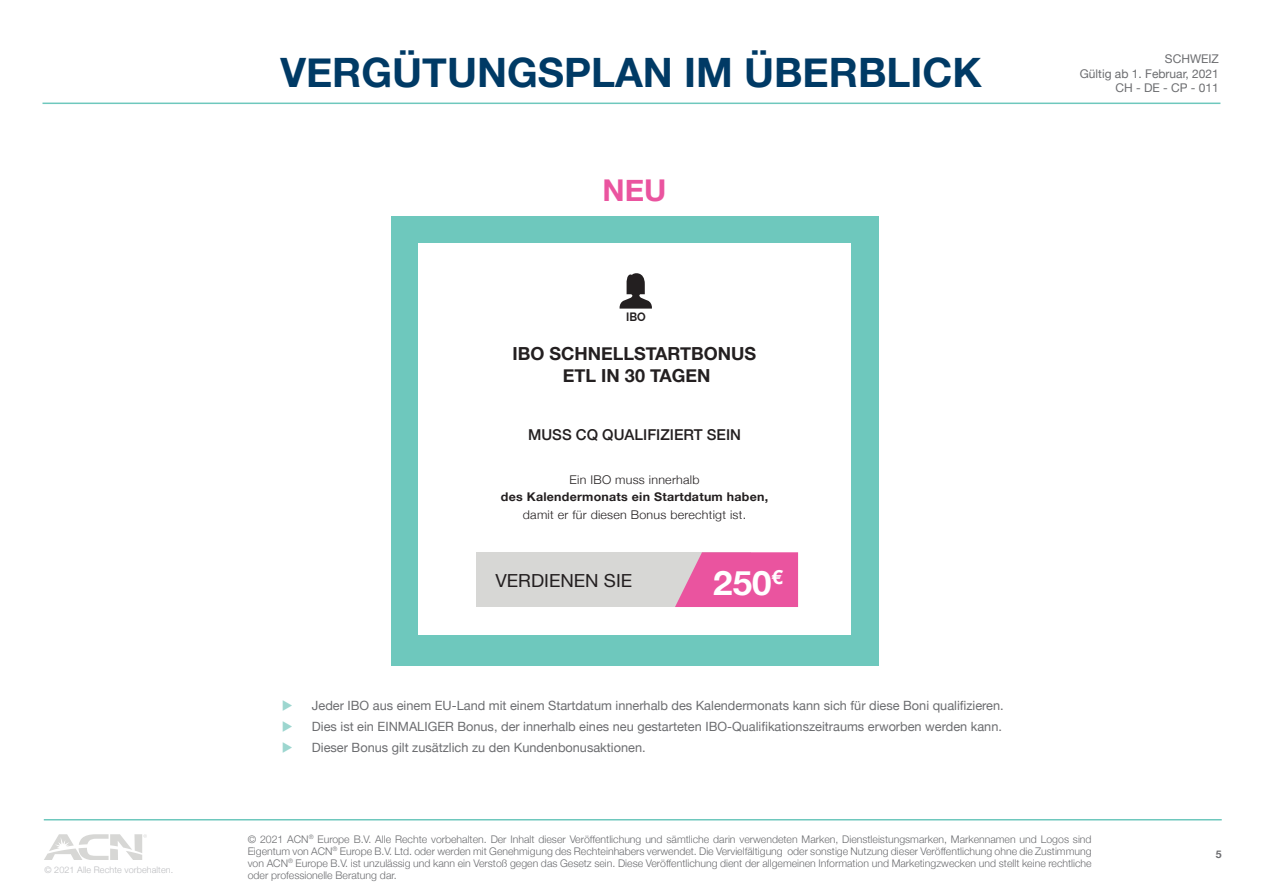
<style>
.page{position:relative;width:1263px;height:893px;background:#fff}
.page>*{position:absolute;margin:0;border:0;box-sizing:border-box;transform-origin:0 0}
.t1{font:700 40.5px "Helvetica Neue";color:#003a65}
.t2{font:700 33.75px "Helvetica Neue";color:#fff;scale:1.04 1}
.t3{font:700 30px "Helvetica Neue";color:#ea549f}
.t4{font:700 18px/21.6px "Helvetica Neue";color:#231f20;text-align:center}
.t5{font:18px "Helvetica Neue";color:#231f20;scale:1.04 1}
.t6{font:500 15px "Helvetica Neue";color:#231f20}
.t7{font:12.75px "Helvetica Neue";color:#6c6d70}
.t8{font:300 12px "Helvetica Neue";letter-spacing:.02em;color:#231f20;scale:1.04 1}
.t9{font:12px/14.2px "Helvetica Neue";color:#6c6d70;text-align:right}
.t10{font:700 12px "Helvetica Neue";letter-spacing:.02em;color:#231f20;scale:1.04 1}
.t11{font:700 12px "Raleway";color:#231f20;scale:.95 1}
.t12{font:300 10.5px/12px "Helvetica Neue";color:#6c6d70;text-align:justify}
.t13{font:700 10.5px "Helvetica Neue";color:#6c6d70}
.t14{font:300 9px "Helvetica Neue";letter-spacing:.01em;color:#bcbdc0}
.s1{font-family:"Helvetica";font-weight:400}
.s2{color:#9cd6cf}
</style>
<div class="page">
<svg style="left:44px;top:834px;width:103px;height:25px"></svg>
<hr style="left:43px;top:103px;width:1177px;height:1px;background:#6ec8bd">
<hr style="left:44px;top:819px;width:1178px;height:1px;background:#6ec8bd">
<div style="left:391px;top:216px;width:487px;height:449px;background:#6ec8bd"></div>
<div style="left:418px;top:243px;width:432px;height:391px;background:#fff"></div>
<div style="left:476px;top:552px;width:275px;height:55px;background:#d7d7d5"></div>
<svg style="left:675px;top:552px;width:123px;height:55px"></svg>
<svg style="left:620px;top:273px;width:32px;height:36px"></svg>
<p class="t14" style="left:44px;top:865px;width:130px">© 2021 Alle Rechte vorbehalten<span class="s1">.</span></p>
<h1 class="t1" style="left:280px;top:41px;width:703px">VERGÜTUNGSPLAN IM ÜBERBLICK</h1>
<h3 class="t3" style="left:603px;top:166px;width:65px">NEU</h3>
<p class="t11" style="left:626px;top:310px;width:22px">IBO</p>
<h3 class="t4" style="left:512px;top:343px;width:245px">IBO SCHNELLSTARTBONUS<br>ETL IN 30 TAGEN</h3>
<h3 class="t6" style="left:528px;top:422px;width:214px">MUSS CQ QUALIFIZIERT SEIN</h3>
<p class="t8" style="left:570px;top:473px;width:126px">Ein IBO muss innerhalb</p>
<p class="t10" style="left:501px;top:488px;width:258px">des Kalendermonats ein Startdatum haben,</p>
<p class="t8" style="left:523px;top:507px;width:216px">damit er für diesen Bonus berechtigt ist.</p>
<h3 class="t5" style="left:495px;top:568px;width:133px">VERDIENEN SIE</h3>
<h2 class="t2" style="left:713px;top:556px;width:68px">250<sup>€</sup></h2>
<p class="t7" style="left:282px;top:696px;width:723px"><span class="s2">◆</span> Jeder IBO aus einem EU-Land mit einem Startdatum innerhalb des Kalendermonats kann sich für diese Boni qualifizieren.</p>
<p class="t7" style="left:282px;top:717px;width:722px"><span class="s2">◆</span> Dies ist ein EINMALIGER Bonus, der innerhalb eines neu gestarteten IBO-Qualifikationszeitraums erworben werden kann.</p>
<p class="t7" style="left:282px;top:738px;width:365px"><span class="s2">◆</span> Dieser Bonus gilt zusätzlich zu den Kundenbonusaktionen.</p>
<p class="t9" style="left:1080px;top:53px;width:141px">SCHWEIZ<br>Gültig ab 1. Februar, 2021</p>
<p class="t9" style="left:1115px;top:81px;width:105px">CH - DE - CP - 011</p>
<p class="t12" style="left:248px;top:833px;width:845px">© 2021 ACN<sup>®</sup> Europe B.V. Alle Rechte vorbehalten. Der Inhalt dieser Veröffentlichung und sämtliche darin verwendeten Marken, Dienstleistungsmarken, Markennamen und Logos sind Eigentum von ACN<sup>®</sup> Europe B.V. Ltd. oder werden mit Genehmigung des Rechteinhabers verwendet. Die Vervielfältigung oder sonstige Nutzung dieser Veröffentlichung ohne die Zustimmung von ACN<sup>®</sup> Europe B.V. ist unzulässig und kann ein Verstoß gegen das Gesetz sein. Diese Veröffentlichung dient der allgemeinen Information und Marketingzwecken und stellt keine rechtliche oder professionelle Beratung dar.</p>
<p class="t13" style="left:1216px;top:846px;width:7px">5</p>
</div>
